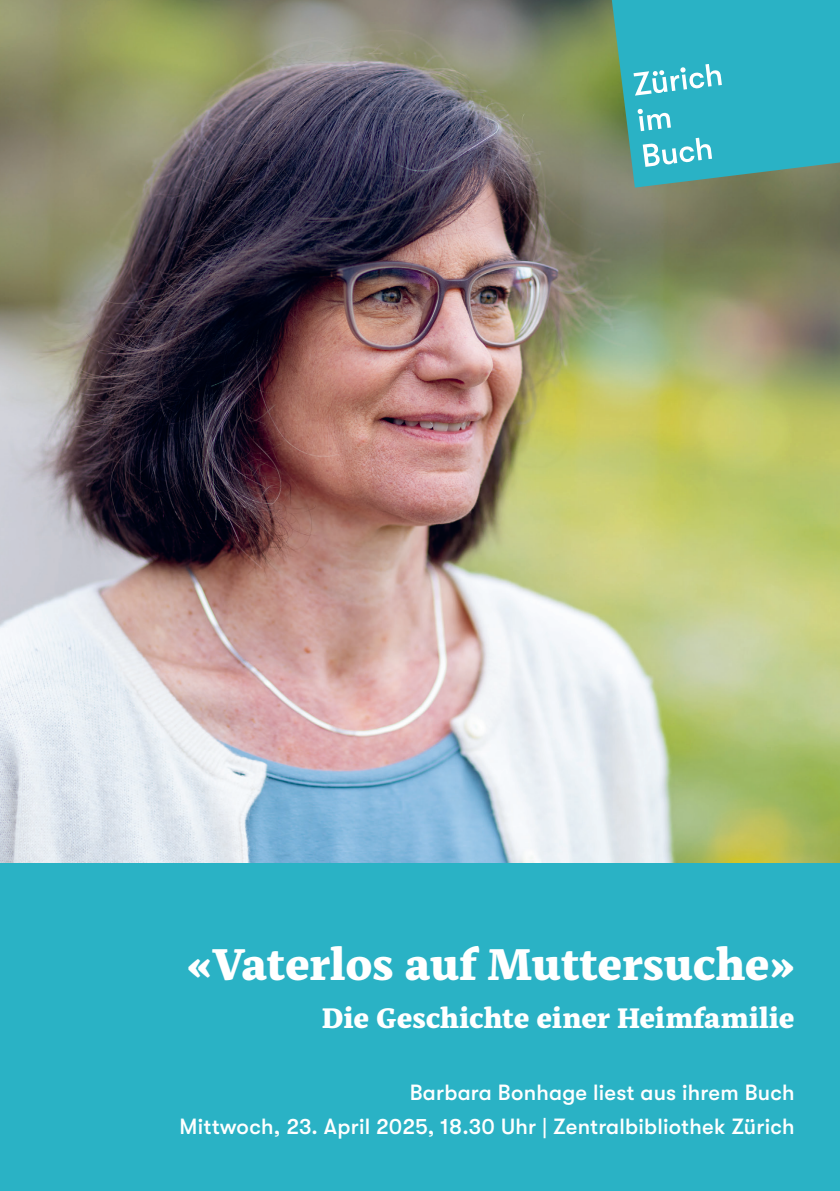
<style>
.page{position:relative;width:840px;height:1191px;background:#fff}
.page>*{position:absolute;margin:0;border:0;box-sizing:border-box;transform-origin:0 0}
.t1{font:900 44px "Alkes";letter-spacing:-.005em;color:#fff}
.t2{font:900 28px "Alkes";color:#fff}
.t3{font:500 22px/34px "GT Walsheim";letter-spacing:.01em;color:#fff;text-align:right}
</style>
<div class="page">
<div style="left:0;top:0;width:839px;height:1191px;background:#2ab2c5"></div>
<img style="left:0;top:0;width:839px;height:862px">
<svg style="left:611px;top:0;width:228px;height:188px"></svg>
<svg style="left:642px;top:138px;width:69px;height:29px"></svg>
<svg style="left:637px;top:109px;width:33px;height:22px"></svg>
<svg style="left:633px;top:64px;width:88px;height:32px"></svg>
<h1 class="t1" style="left:187px;top:936px;width:608px">«Vaterlos auf Muttersuche»</h1>
<p class="t2" style="left:322px;top:1000px;width:474px">Die Geschichte einer Heimfamilie</p>
<p class="t3" style="left:179px;top:1075px;width:616px">Barbara Bonhage liest aus ihrem Buch<br>Mittwoch, 23. April 2025, 18.30 Uhr | Zentralbibliothek Zürich</p>
</div>
